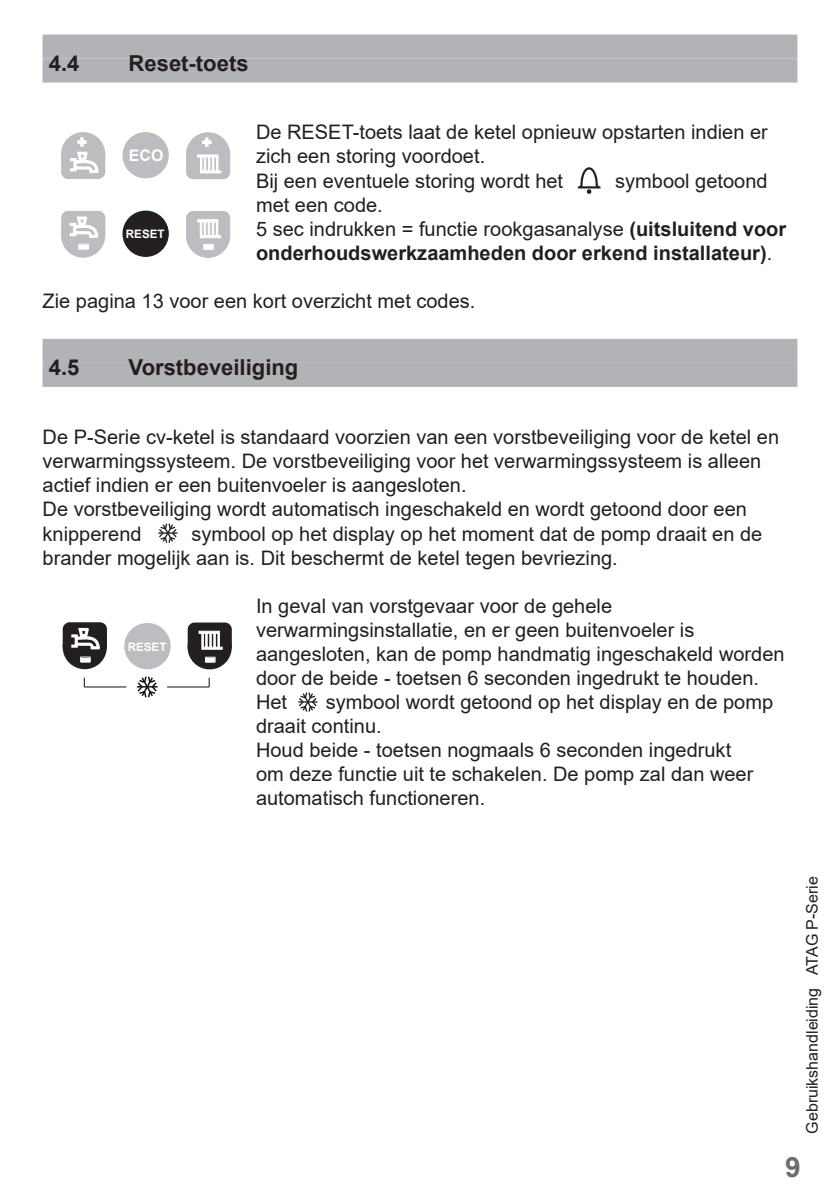
<style>
.page{position:relative;width:840px;height:1191px;background:#fff}
.page>*{position:absolute;margin:0;border:0;box-sizing:border-box;transform-origin:0 0}
.t1{font:700 35.4px "Arial";color:#fff}
.t2{font:700 28px "Arial";color:#6c6d70}
.subkop{font:700 22px "Arial";color:#231f20}
.Gewone_tekst_vooraan_Corgi{font:20px/24px "Arial";color:#231f20}
.Gewone_tekst_vooraan_Corgi-2{font:700 20px/24px "Arial";color:#231f20}
.t3{font:16px "Arial";color:#231f20}
.t4{font:700 16px "Arial";color:#fff}
.t5{font:700 11.6px "Arial";color:#fff}
.s1{font-weight:400}
</style>
<div class="page">
<div style="left:43px;top:59px;width:754px;height:24px;background:#b2b3b7"></div>
<div style="left:43px;top:35px;width:754px;height:24px;background:#b2b3b7"></div>
<div style="left:43px;top:363px;width:754px;height:24px;background:#b2b3b7"></div>
<div style="left:43px;top:339px;width:754px;height:24px;background:#b2b3b7"></div>
<svg style="left:577px;top:167px;width:23px;height:27px"></svg>
<svg style="left:158px;top:523px;width:20px;height:20px"></svg>
<svg style="left:298px;top:692px;width:20px;height:20px"></svg>
<div style="left:123px;top:133px;width:45px;height:45px;background:#bcbdc0;border-radius:50%"></div>
<div style="left:122px;top:132px;width:47px;height:46px;border:1px solid #bcbdc0;border-radius:50%"></div>
<div style="left:62px;top:133px;width:42px;height:43px;background:#bcbdc0;border-radius:50%"></div>
<div style="left:61px;top:132px;width:44px;height:44px;border:1px solid #bcbdc0;border-radius:50%"></div>
<div style="left:62px;top:214px;width:42px;height:43px;background:#bcbdc0;border-radius:50%"></div>
<div style="left:61px;top:213px;width:44px;height:45px;border:1px solid #bcbdc0;border-radius:50%"></div>
<div style="left:123px;top:211px;width:45px;height:45px;background:#231f20;border-radius:50%"></div>
<div style="left:122px;top:211px;width:47px;height:46px;border:1px solid #231f20;border-radius:50%"></div>
<div style="left:79px;top:244px;width:10px;height:5px;border:1px solid #fff"></div>
<svg style="left:61px;top:137px;width:45px;height:42px"></svg>
<svg style="left:61px;top:211px;width:45px;height:28px"></svg>
<div style="left:186px;top:133px;width:43px;height:43px;background:#bcbdc0;border-radius:50%"></div>
<div style="left:186px;top:132px;width:44px;height:44px;border:1px solid #bcbdc0;border-radius:50%"></div>
<div style="left:186px;top:214px;width:43px;height:43px;background:#bcbdc0;border-radius:50%"></div>
<div style="left:186px;top:214px;width:44px;height:44px;border:1px solid #bcbdc0;border-radius:50%"></div>
<div style="left:203px;top:244px;width:10px;height:5px;border:1px solid #fff"></div>
<svg style="left:186px;top:137px;width:45px;height:43px"></svg>
<svg style="left:186px;top:211px;width:45px;height:27px"></svg>
<hr style="left:167px;top:686px;width:42px;height:1px;background:#0f0c12">
<hr style="left:84px;top:686px;width:42px;height:1px;background:#0f0c12">
<svg style="left:136px;top:676px;width:22px;height:22px"></svg>
<div style="left:125px;top:623px;width:45px;height:45px;background:#bcbdc0;border-radius:50%"></div>
<div style="left:124px;top:623px;width:46px;height:46px;border:1px solid #bcbdc0;border-radius:50%"></div>
<div style="left:63px;top:625px;width:43px;height:43px;background:#231f20;border-radius:50%"></div>
<div style="left:63px;top:625px;width:44px;height:44px;border:1px solid #231f20;border-radius:50%"></div>
<svg style="left:62px;top:622px;width:45px;height:28px"></svg>
<div style="left:188px;top:626px;width:43px;height:42px;background:#231f20;border-radius:50%"></div>
<div style="left:187px;top:625px;width:45px;height:44px;border:1px solid #231f20;border-radius:50%"></div>
<svg style="left:187px;top:622px;width:45px;height:28px"></svg>
<div style="left:80px;top:657px;width:10px;height:5px;border:1px solid #fff"></div>
<div style="left:205px;top:657px;width:10px;height:5px;border:1px solid #fff"></div>
<p class="subkop" style="left:49px;top:47px;width:32px">4.4</p>
<p class="subkop" style="left:129px;top:47px;width:121px">Reset-toets</p>
<p class="Gewone_tekst_vooraan_Corgi" style="left:256px;top:120px;width:513px">De RESET-toets laat de ketel opnieuw opstarten indien er zich een storing voordoet.</p>
<p class="Gewone_tekst_vooraan_Corgi" style="left:256px;top:169px;width:308px">Bij een eventuele storing wordt het</p>
<p class="Gewone_tekst_vooraan_Corgi" style="left:614px;top:169px;width:154px">symbool getoond</p>
<p class="Gewone_tekst_vooraan_Corgi" style="left:256px;top:193px;width:128px">met een code.</p>
<p class="Gewone_tekst_vooraan_Corgi-2" style="left:256px;top:217px;width:531px"><span class="s1">5 sec indrukken = functie rookgasanalyse</span> (uitsluitend voor onderhoudswerkzaamheden door erkend installateur)<span class="s1">.</span></p>
<p class="Gewone_tekst_vooraan_Corgi" style="left:43px;top:289px;width:434px">Zie pagina 13 voor een kort overzicht met codes.</p>
<p class="t4" style="left:77px;top:131px;width:11px">+</p>
<p class="t4" style="left:202px;top:131px;width:11px">+</p>
<p class="t4" style="left:129px;top:144px;width:36px">ECO</p>
<p class="t5" style="left:126px;top:226px;width:40px">RESET</p>
<p class="t1" style="left:77px;top:218px;width:13px">-</p>
<p class="t1" style="left:202px;top:218px;width:13px">-</p>
<p class="subkop" style="left:49px;top:352px;width:32px">4.5</p>
<p class="subkop" style="left:129px;top:352px;width:171px">Vorstbeveiliging</p>
<p class="Gewone_tekst_vooraan_Corgi" style="left:43px;top:424px;width:737px">De P-Serie cv-ketel is standaard voorzien van een vorstbeveiliging voor de ketel en verwarmingssysteem. De vorstbeveiliging voor het verwarmingssysteem is alleen actief indien er een buitenvoeler is aangesloten.</p>
<p class="Gewone_tekst_vooraan_Corgi" style="left:43px;top:496px;width:705px;line-height:24.8px">De vorstbeveiliging wordt automatisch ingeschakeld en wordt getoond door een knipperend</p>
<p class="Gewone_tekst_vooraan_Corgi" style="left:43px;top:521px;width:720px;text-indent:149px">symbool op het display op het moment dat de pomp draait en de brander mogelijk aan is. Dit beschermt de ketel tegen bevriezing.</p>
<p class="Gewone_tekst_vooraan_Corgi" style="left:256px;top:593px;width:530px">In geval van vorstgevaar voor de gehele verwarmingsinstallatie, en er geen buitenvoeler is aangesloten, kan de pomp handmatig ingeschakeld worden door de beide - toetsen 6 seconden ingedrukt te houden.</p>
<p class="Gewone_tekst_vooraan_Corgi" style="left:256px;top:690px;width:33px">Het</p>
<p class="t5" style="left:128px;top:638px;width:40px">RESET</p>
<p class="t1" style="left:79px;top:631px;width:13px">-</p>
<p class="t1" style="left:203px;top:631px;width:13px">-</p>
<p class="Gewone_tekst_vooraan_Corgi" style="left:256px;top:690px;width:518px;text-indent:70px">symbool wordt getoond op het display en de pomp draait continu.</p>
<p class="Gewone_tekst_vooraan_Corgi" style="left:256px;top:738px;width:498px">Houd beide - toetsen nogmaals 6 seconden ingedrukt om deze functie uit te schakelen. De pomp zal dan weer automatisch functioneren.</p>
<p class="t3" style="left:800px;top:1133px;width:259px;rotate:-90deg">Gebruikshandleiding ATAG P-Serie</p>
<h2 class="t2" style="left:784px;top:1147px;width:17px">9</h2>
</div>
